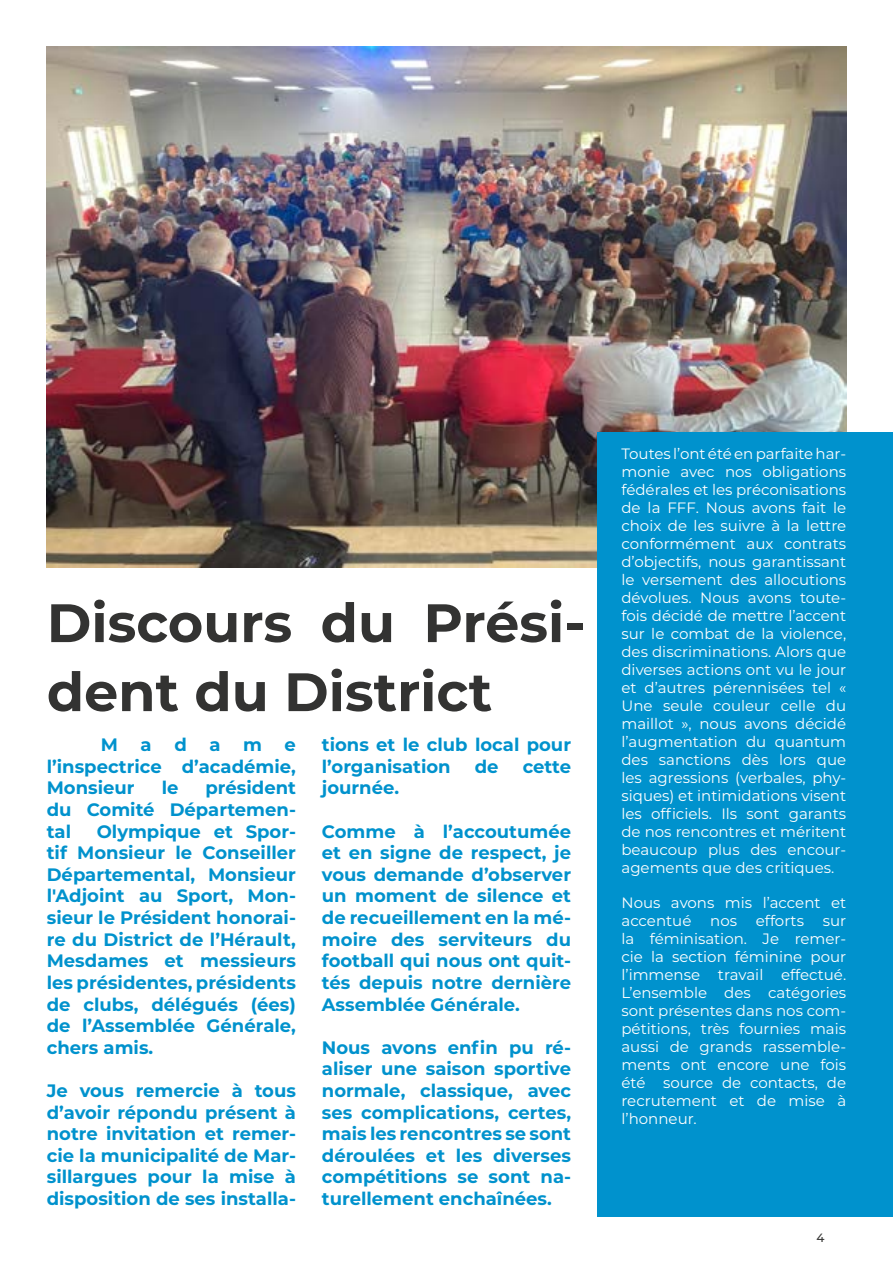
<style>
.page{position:relative;width:893px;height:1263px;background:#fff}
.page>*{position:absolute;margin:0;border:0;box-sizing:border-box;transform-origin:0 0}
.t1{font:700 54px/69px "Montserrat";color:#333332}
.t2{font:700 18px/21.6px "Montserrat";color:#0092cd;text-align:justify}
.t3{font:15px/18px "Montserrat";color:#fff;text-align:justify}
.t4{font:500 12px "Montserrat";color:#333332}
</style>
<div class="page">
<img style="left:47px;top:47px;width:799px;height:520px">
<div style="left:597px;top:432px;width:296px;height:784px;background:#0092cd"></div>
<h1 class="t1" style="left:47px;top:586px;width:540px">Discours du Prési&shy;dent du District</h1>
<p class="t2" style="left:101px;top:733px;width:19px">M</p>
<p class="t2" style="left:141px;top:733px;width:13px">a</p>
<p class="t2" style="left:174px;top:733px;width:14px">d</p>
<p class="t2" style="left:209px;top:733px;width:13px">a</p>
<p class="t2" style="left:243px;top:733px;width:20px">m</p>
<p class="t2" style="left:47px;top:733px;width:251px;text-indent:238px">e l’inspectrice d’académie, Monsieur</p>
<p class="t2" style="left:47px;top:776px;width:251px;text-indent:159px">président du Comité Départemen&shy;tal</p>
<p class="t2" style="left:162px;top:776px;width:18px">le</p>
<p class="t2" style="left:47px;top:819px;width:251px;text-indent:50px">Olympique et Spor&shy;tif Monsieur le Conseiller Départemental, Monsieur l'Adjoint au Sport, Mon&shy;sieur le Président honorai&shy;re du District de l’Hérault, Mesdames et messieurs les présidentes, présidents de clubs, délégués (ées) de l’Assemblée Générale, chers amis.</p>
<p class="t2" style="left:47px;top:1079px;width:251px">Je vous remercie à tous d’avoir répondu présent à notre invitation et remer&shy;cie la municipalité de Mar&shy;sillargues pour la mise à disposition de ses installa-</p>
<p class="t2" style="left:322px;top:733px;width:251px">tions et le club local pour l’organisation</p>
<p class="t2" style="left:475px;top:755px;width:25px">de</p>
<p class="t2" style="left:523px;top:755px;width:50px">cette</p>
<p class="t2" style="left:322px;top:776px;width:79px">journée.</p>
<p class="t2" style="left:322px;top:819px;width:251px">Comme à l’accoutumée et en signe de respect, je vous demande d’observer un moment de silence et de recueillement en la mé&shy;moire des serviteurs du football qui nous ont quit&shy;tés depuis notre dernière Assemblée Générale.</p>
<p class="t2" style="left:322px;top:1035px;width:251px">Nous avons enfin pu ré&shy;aliser une saison sportive normale, classique, avec ses complications, certes, mais les rencontres se sont déroulées et les diverses compétitions se sont na&shy;turellement enchaînées.</p>
<p class="t3" style="left:621px;top:444px;width:226px">Toutes l’ont été en parfaite har&shy;monie avec nos obligations fédérales et les préconisations de la FFF. Nous avons fait le choix de les suivre à la lettre conformément aux contrats d’objectifs, nous garantissant le versement des allocutions dévolues. Nous avons toute&shy;fois décidé de mettre l’accent sur le combat de la violence, des discriminations. Alors que diverses actions ont vu le jour et d’autres pérennisées tel « Une seule couleur celle du maillot », nous avons décidé l’augmentation du quantum des sanctions dès lors que les agressions (verbales, phy&shy;siques) et intimidations visent les officiels. Ils sont garants de nos rencontres et méritent beaucoup plus des encour&shy;agements que des critiques.</p>
<p class="t3" style="left:621px;top:893px;width:226px">Nous avons mis l’accent et accentué nos</p>
<p class="t3" style="left:756px;top:911px;width:50px">efforts</p>
<p class="t3" style="left:621px;top:911px;width:226px;text-indent:201px">sur la féminisation. Je remer&shy;cie la section féminine pour l’immense travail effectué.<br>L’ensemble des catégories sont présentes dans nos com&shy;pétitions, très fournies mais aussi de grands rassemble&shy;ments ont encore une fois été source de contacts, de recrutement et de mise à l’honneur.</p>
<p class="t4" style="left:816px;top:1230px;width:10px">4</p>
</div>
